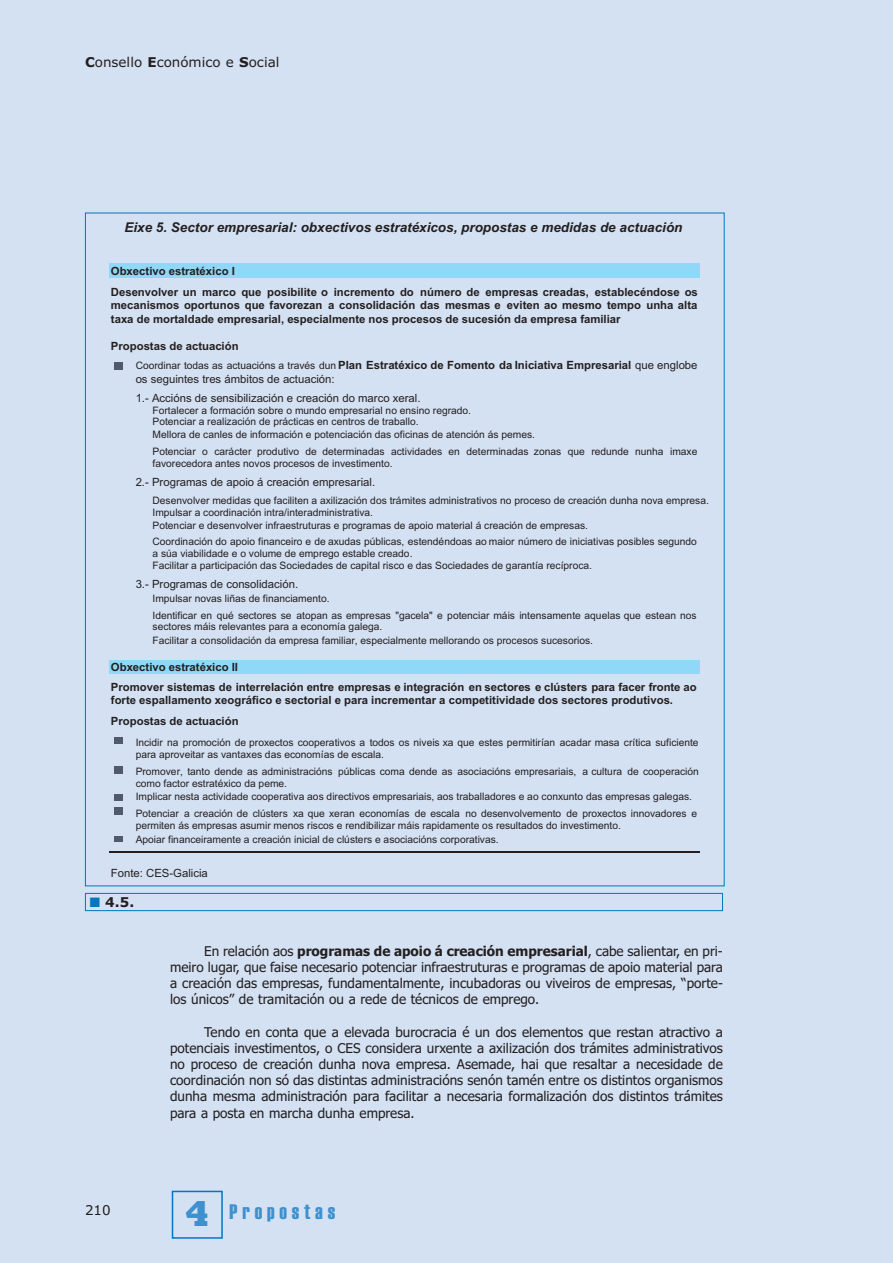
<style>
.page{position:relative;width:893px;height:1263px;background:#fff}
.page>*{position:absolute;margin:0;border:0;box-sizing:border-box;transform-origin:0 0}
.t1{font:21px "Haettenschweiler";letter-spacing:.235em;color:#3d91ce}
.t2{font:13.5px/16.2px "Tahoma";color:#231f20;text-align:justify}
.t3{font:13.5px "Arial Bold Italic MS";color:#231f20}
.t4{font:13.5px "Verdana";color:#231f20}
.t5{font:700 13.5px "Verdana";color:#231f20}
.t6{font:11.4px/13.5px "Arial Bold MS";color:#231f20;text-align:justify}
.t7{font:11.4px "Arial MS";color:#231f20}
.t8{font:10.2px/12.3px "Arial MS";color:#231f20}
.s1{font-weight:700}
.s2{font-family:"Arial MS";font-size:10.2px}
.s3{font-family:"Arial MS"}
.s4{color:#0077c0}
.s5{font-family:"Rockwell";font-weight:800;font-size:36px}
</style>
<div class="page">
<div style="left:0;top:0;width:892px;height:1263px;background:#d4e1f2"></div>
<div style="left:172px;top:1191px;width:51px;height:48px;border:2px solid #0077c0"></div>
<div style="left:109px;top:263px;width:590px;height:15px;background:#8fd8f7"></div>
<div style="left:109px;top:660px;width:590px;height:14px;background:#8fd8f7"></div>
<hr style="left:109px;top:852px;width:590px;height:1px;background:#231f20">
<svg style="left:114px;top:737px;width:8px;height:7px"></svg>
<svg style="left:114px;top:766px;width:8px;height:7px"></svg>
<svg style="left:114px;top:808px;width:8px;height:7px"></svg>
<svg style="left:114px;top:836px;width:8px;height:6px"></svg>
<svg style="left:114px;top:362px;width:8px;height:7px"></svg>
<svg style="left:114px;top:794px;width:8px;height:6px"></svg>
<div style="left:85px;top:893px;width:638px;height:18px;border:1px solid #0077c0"></div>
<h2 class="t4" style="left:85px;top:54px;width:196px"><span class="s1">C</span>onsello <span class="s1">E</span>conómico e <span class="s1">S</span>ocial</h2>
<h2 class="t3" style="left:124px;top:219px;width:560px">Eixe 5. Sector empresarial: obxectivos estratéxicos, propostas e medidas de actuación</h2>
<p class="t6" style="left:111px;top:264px;width:125px">Obxectivo estratéxico I</p>
<p class="t6" style="left:111px;top:285px;width:588px">Desenvolver un marco que posibilite o incremento do número de empresas creadas, establecéndose os mecanismos oportunos que favorezan a consolidación das mesmas e eviten ao mesmo tempo unha alta taxa de mortaldade empresarial, especialmente nos procesos de sucesión da empresa familiar</p>
<p class="t6" style="left:111px;top:339px;width:129px">Propostas de actuación</p>
<p class="t6" style="left:136px;top:358px;width:563px"><span class="s2">Coordinar todas as actuacións a través dun</span> Plan Estratéxico de Fomento da Iniciativa Empresarial <span class="s3">que englobe</span></p>
<p class="t7" style="left:136px;top:372px;width:200px">os seguintes tres ámbitos de actuación:</p>
<p class="t7" style="left:136px;top:391px;width:286px">1.- Accións de sensibilización e creación do marco xeral.</p>
<p class="t8" style="left:153px;top:405px;width:320px;line-height:11.2px">Fortalecer a formación sobre o mundo empresarial no ensino regrado.<br>Potenciar a realización de prácticas en centros de traballo.</p>
<p class="t8" style="left:153px;top:426px;width:546px;line-height:16.8px">Mellora de canles de información e potenciación das oficinas de atención ás pemes.<br>Potenciar o carácter produtivo de determinadas actividades en determinadas zonas que redunde nunha imaxe</p>
<p class="t8" style="left:153px;top:457px;width:241px">favorecedora antes novos procesos de investimento.</p>
<p class="t7" style="left:136px;top:475px;width:241px">2.- Programas de apoio á creación empresarial.</p>
<p class="t8" style="left:153px;top:494px;width:558px">Desenvolver medidas que faciliten a axilización dos trámites administrativos no proceso de creación dunha nova empresa.<br>Impulsar a coordinación intra/interadministrativa.<br>Potenciar e desenvolver infraestruturas e programas de apoio material á creación de empresas.</p>
<p class="t8" style="left:153px;top:535px;width:546px">Coordinación do apoio financeiro e de axudas públicas, estendéndoas ao maior número de iniciativas posibles segundo a súa viabilidade e o volume de emprego estable creado.<br>Facilitar a participación das Sociedades de capital risco e das Sociedades de garantía recíproca.</p>
<p class="t7" style="left:136px;top:578px;width:164px">3.- Programas de consolidación.</p>
<p class="t8" style="left:153px;top:590px;width:546px;line-height:16.8px">Impulsar novas liñas de financiamento.<br>Identificar en qué sectores se atopan as empresas "gacela" e potenciar máis intensamente aquelas que estean nos</p>
<p class="t8" style="left:153px;top:620px;width:442px;line-height:13.5px">sectores máis relevantes para a economía galega.<br>Facilitar a consolidación da empresa familiar, especialmente mellorando os procesos sucesorios.</p>
<p class="t6" style="left:111px;top:660px;width:129px">Obxectivo estratéxico II</p>
<p class="t6" style="left:111px;top:680px;width:587px">Promover sistemas de interrelación entre empresas e integración en sectores e clústers para facer fronte ao forte espallamento xeográfico e sectorial e para incrementar a competitividade dos sectores produtivos.</p>
<p class="t6" style="left:111px;top:714px;width:129px">Propostas de actuación</p>
<p class="t8" style="left:136px;top:736px;width:564px">Incidir na promoción de proxectos cooperativos a todos os niveis xa que estes permitirían acadar masa crítica suficiente para aproveitar as vantaxes das economías de escala.</p>
<p class="t8" style="left:136px;top:766px;width:565px;line-height:11.2px">Promover, tanto dende as administracións públicas coma dende as asociacións empresariais, a cultura de cooperación como factor estratéxico da peme.</p>
<p class="t8" style="left:136px;top:790px;width:558px">Implicar nesta actividade cooperativa aos directivos empresariais, aos traballadores e ao conxunto das empresas galegas.</p>
<p class="t8" style="left:136px;top:807px;width:563px">Potenciar a creación de clústers xa que xeran economías de escala no desenvolvemento de proxectos innovadores e permiten ás empresas asumir menos riscos e rendibilizar máis rapidamente os resultados do investimento.</p>
<p class="t8" style="left:136px;top:833px;width:365px">Apoiar financeiramente a creación inicial de clústers e asociacións corporativas.</p>
<p class="t7" style="left:111px;top:866px;width:98px">Fonte: CES-Galicia</p>
<h2 class="t5" style="left:90px;top:894px;width:46px"><span class="s4">■</span> 4.5.</h2>
<p class="t2" style="left:170px;top:943px;width:554px;text-indent:34px">En relación aos <span class="s1">programas de apoio á creación empresarial</span>, cabe salientar, en pri&shy;meiro lugar, que faise necesario potenciar infraestruturas e programas de apoio material para a creación das empresas, fundamentalmente, incubadoras ou viveiros de empresas, “porte&shy;los únicos” de tramitación ou a rede de técnicos de emprego.</p>
<p class="t2" style="left:170px;top:1024px;width:554px;text-indent:34px">Tendo en conta que a elevada burocracia é un dos elementos que restan atractivo a potenciais investimentos, o CES considera urxente a axilización dos trámites administrativos no proceso de creación dunha nova empresa. Asemade, hai que resaltar a necesidade de coordinación non só das distintas administracións senón tamén entre os distintos organismos dunha mesma administración para facilitar a necesaria formalización dos distintos trámites para a posta en marcha dunha empresa.</p>
<h2 class="t4" style="left:85px;top:1202px;width:27px">210</h2>
<h1 class="t1" style="left:185px;top:1200px;width:152px"><span class="s5">4</span> Propostas</h1>
</div>
